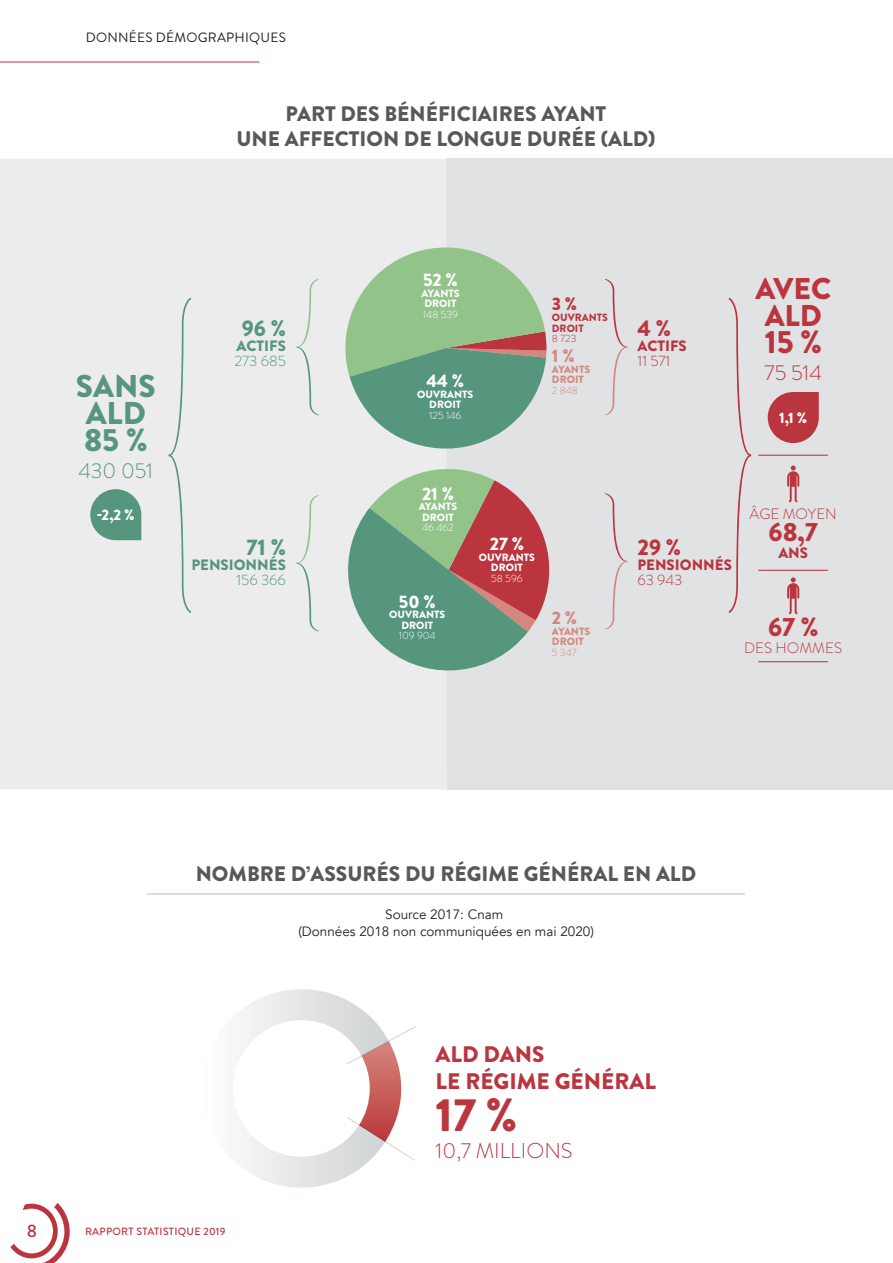
<style>
.page{position:relative;width:893px;height:1263px;background:#fff}
.page>*{position:absolute;margin:0;border:0;box-sizing:border-box;transform-origin:0 0}
.t1{font:900 46.5px "Brandon Grotesque";color:#bb353e}
.t2{font:900 32.1px "Brandon Grotesque";color:#55967d}
.t3{font:900 32.1px "Brandon Grotesque";color:#bb353e}
.t4{font:900 31.5px "Brandon Grotesque";color:#55967d}
.t5{font:900 30px/27px "Brandon Grotesque";color:#bb353e;text-align:center}
.t6{font:900 26.4px "Brandon Grotesque";color:#bb353e}
.t7{font:900 22.5px/27.2px "Brandon Grotesque";color:#bb353e}
.t8{font:900 22.5px "Brandon Grotesque";color:#55967d}
.t9{font:300 21.45px "Brandon Grotesque";color:#bb353e}
.t10{font:300 21.45px "Brandon Grotesque";color:#55967d}
.t11{font:900 21px/25.2px "Brandon Grotesque";color:#57585a;text-align:center}
.t12{font:900 18px "Brandon Grotesque";color:#fff}
.t13{font:900 18px "Brandon Grotesque";color:#d5877f}
.t14{font:900 18px "Brandon Grotesque";color:#bb353e}
.t15{font:500 18px "Brandon Grotesque";color:#bb353e}
.t16{font:900 15.15px "Brandon Grotesque";color:#fff}
.t17{font:900 15px/15px "Brandon Grotesque";color:#bb353e}
.t18{font:900 15px/15px "Brandon Grotesque";color:#55967d}
.t19{font:300 15px "Brandon Grotesque";color:#bb353e}
.t20{font:13.5px/16.5px "Avenir";color:#231f20;text-align:center}
.t21{font:13.5px "Brandon Grotesque";letter-spacing:.02em;color:#231f20}
.t22{font:900 10.5px/10.5px "Brandon Grotesque";color:#fff;text-align:center}
.t23{font:900 10.5px/10.5px "Brandon Grotesque";color:#d5877f}
.t24{font:500 10.5px "Brandon Grotesque";letter-spacing:.025em;color:#bb353e}
.t25{font:900 10.5px/10.5px "Brandon Grotesque";color:#bb353e}
.t26{font:300 10.5px "Brandon Grotesque";color:#d5877f}
.s1{font-weight:300}
</style>
<div class="page">
<div style="left:447px;top:159px;width:446px;height:631px;background:#e1e2e4"></div>
<div style="left:0;top:159px;width:447px;height:630px;background:#ececee"></div>
<hr style="left:147px;top:893px;width:598px;height:2px;background:#d0d3d3">
<svg style="left:90px;top:489px;width:51px;height:51px;background:#6ea48f"></svg>
<svg style="left:334px;top:236px;width:216px;height:447px;background:#a1b5a0"></svg>
<svg style="left:169px;top:297px;width:22px;height:316px;background:#e0e5e5"></svg>
<svg style="left:728px;top:297px;width:23px;height:316px"></svg>
<svg style="left:605px;top:279px;width:22px;height:136px"></svg>
<svg style="left:605px;top:493px;width:22px;height:137px"></svg>
<svg style="left:296px;top:279px;width:23px;height:136px;background:#e2e7e5"></svg>
<svg style="left:296px;top:495px;width:23px;height:136px;background:#e2e7e5"></svg>
<svg style="left:768px;top:392px;width:51px;height:51px;background:#c15058"></svg>
<svg style="left:787px;top:577px;width:12px;height:37px"></svg>
<svg style="left:787px;top:466px;width:12px;height:36px"></svg>
<hr style="left:758px;top:455px;width:70px;height:1px;background:#bb353e">
<hr style="left:758px;top:570px;width:70px;height:1px;background:#bb353e">
<hr style="left:758px;top:661px;width:70px;height:1px;background:#bb353e">
<svg style="left:239px;top:989px;width:177px;height:199px"></svg>
<svg style="left:10px;top:1203px;width:60px;height:60px"></svg>
<hr style="left:0;top:62px;width:259px;height:1px;background:#bb353e">
<p class="t21" style="left:86px;top:28px;width:202px">DONNÉES DÉMOGRAPHIQUES</p>
<p class="t11" style="left:236px;top:101px;width:420px">PART DES BÉNÉFICIAIRES AYANT<br>UNE AFFECTION DE LONGUE DURÉE (ALD)</p>
<p class="t12" style="left:423px;top:267px;width:36px">52 %</p>
<p class="t22" style="left:421px;top:288px;width:40px;text-align:left">AYANTS<br>DROIT<br><span class="s1">148 539</span></p>
<p class="t14" style="left:552px;top:291px;width:27px">3 %</p>
<p class="t25" style="left:552px;top:312px;width:58px">OUVRANTS<br>DROIT<br><span class="s1">8 723</span></p>
<p class="t8" style="left:242px;top:313px;width:46px">96 %</p>
<p class="t18" style="left:234px;top:339px;width:53px">ACTIFS<br><span class="s1">273 685</span></p>
<p class="t13" style="left:552px;top:343px;width:24px">1 %</p>
<p class="t23" style="left:552px;top:364px;width:40px">AYANTS<br>DROIT</p>
<p class="t12" style="left:426px;top:368px;width:39px">44 %</p>
<p class="t22" style="left:417px;top:389px;width:58px">OUVRANTS<br>DROIT<br><span class="s1">125 146</span></p>
<p class="t4" style="left:76px;top:364px;width:81px">SANS</p>
<p class="t26" style="left:552px;top:383px;width:27px">2 848</p>
<p class="t4" style="left:86px;top:391px;width:62px">ALD</p>
<p class="t2" style="left:84px;top:417px;width:65px">85 %</p>
<p class="t10" style="left:78px;top:456px;width:76px">430 051</p>
<p class="t16" style="left:97px;top:504px;width:39px">-2,2 %</p>
<p class="t8" style="left:247px;top:532px;width:41px">71 %</p>
<p class="t18" style="left:191px;top:558px;width:96px;text-align:right">PENSIONNÉS<br><span class="s1">156 366</span></p>
<p class="t12" style="left:422px;top:481px;width:33px">21 %</p>
<p class="t22" style="left:419px;top:502px;width:40px">AYANTS<br>DROIT<br><span class="s1">46 462</span></p>
<p class="t12" style="left:490px;top:531px;width:36px">27 %</p>
<p class="t22" style="left:479px;top:552px;width:58px">OUVRANTS<br>DROIT<br><span class="s1">58 596</span></p>
<p class="t12" style="left:399px;top:589px;width:38px">50 %</p>
<p class="t22" style="left:389px;top:609px;width:58px">OUVRANTS<br>DROIT<br><span class="s1">109 904</span></p>
<p class="t13" style="left:552px;top:605px;width:27px">2 %</p>
<p class="t23" style="left:552px;top:626px;width:40px">AYANTS<br>DROIT<br><span class="s1">5 347</span></p>
<p class="t7" style="left:637px;top:315px;width:35px">4 %</p>
<p class="t17" style="left:637px;top:339px;width:51px">ACTIFS<br><span class="s1">11 571</span></p>
<p class="t5" style="left:755px;top:275px;width:77px">AVEC<br>ALD</p>
<p class="t3" style="left:765px;top:319px;width:59px">15 %</p>
<p class="t9" style="left:765px;top:358px;width:59px">75 514</p>
<p class="t16" style="left:779px;top:407px;width:30px">1,1 %</p>
<p class="t7" style="left:637px;top:534px;width:45px">29 %</p>
<p class="t17" style="left:637px;top:558px;width:96px">PENSIONNÉS<br><span class="s1">63 943</span></p>
<p class="t19" style="left:750px;top:503px;width:89px">ÂGE MOYEN</p>
<p class="t6" style="left:768px;top:514px;width:51px">68,7</p>
<p class="t17" style="left:778px;top:545px;width:31px">ANS</p>
<p class="t6" style="left:768px;top:608px;width:52px">67 %</p>
<p class="t19" style="left:744px;top:637px;width:100px">DES HOMMES</p>
<p class="t11" style="left:196px;top:862px;width:502px">NOMBRE D’ASSURÉS DU RÉGIME GÉNÉRAL EN ALD</p>
<p class="t20" style="left:298px;top:907px;width:297px">Source 2017: Cnam<br>(Données 2018 non communiquées en mai 2020)</p>
<p class="t15" style="left:27px;top:1219px;width:12px">8</p>
<p class="t24" style="left:85px;top:1224px;width:142px">RAPPORT STATISTIQUE 2019</p>
<p class="t7" style="left:436px;top:1041px;width:222px">ALD DANS<br>LE RÉGIME GÉNÉRAL</p>
<p class="t1" style="left:436px;top:1082px;width:83px">17 %</p>
<p class="t9" style="left:436px;top:1136px;width:138px">10,7 MILLIONS</p>
</div>
